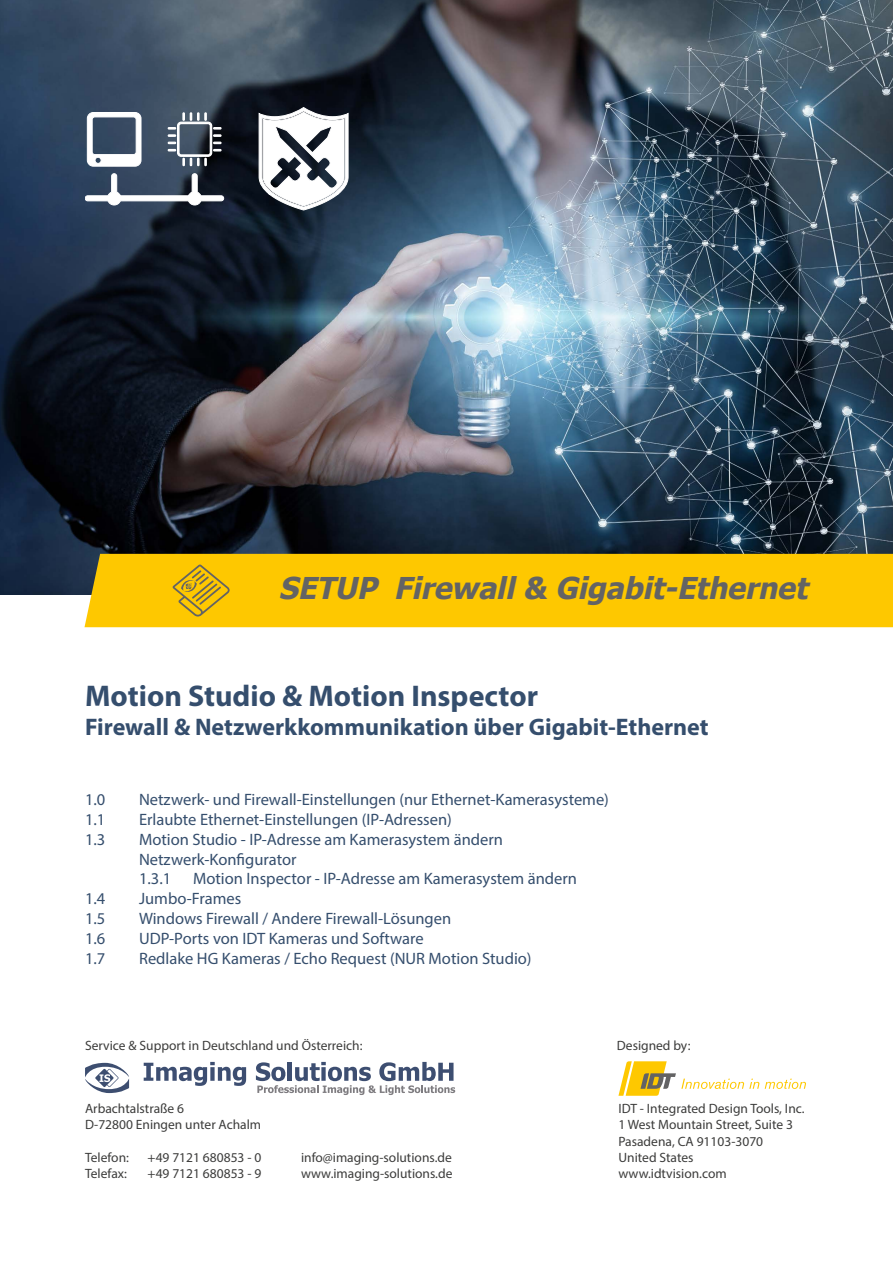
<style>
.page{position:relative;width:893px;height:1263px;background:#fff}
.page>*{position:absolute;margin:0;border:0;box-sizing:border-box;transform-origin:0 0}
.t1{font:italic 700 30px "Tahoma";color:#636364}
.t2{font:700 30px "Myriad Pro";color:#354e6d}
.t3{font:700 24px "Myriad Pro";color:#354e6d}
.t4{font:16.5px/19.8px "Myriad Pro";color:#354e6d}
.t5{font:13.5px/16.2px "Myriad Pro";color:#3c3c3b}
</style>
<div class="page">
<img style="left:0;top:0;width:893px;height:595px">
<svg style="left:144px;top:1062px;width:102px;height:24px"></svg>
<svg style="left:256px;top:1062px;width:199px;height:33px"></svg>
<svg style="left:85px;top:1063px;width:44px;height:30px"></svg>
<svg style="left:618px;top:1061px;width:188px;height:35px"></svg>
<div style="left:85px;top:554px;width:808px;height:73px;background:#fec800"></div>
<svg style="left:173px;top:564px;width:57px;height:52px;background:#deb313"></svg>
<svg style="left:87px;top:112px;width:54px;height:54px"></svg>
<svg style="left:85px;top:173px;width:139px;height:32px"></svg>
<svg style="left:259px;top:107px;width:89px;height:103px"></svg>
<svg style="left:168px;top:112px;width:54px;height:54px"></svg>
<h1 class="t1" style="left:279px;top:567px;width:539px">SETUP Firewall&amp; Gigabit-Ethernet</h1>
<h1 class="t2" style="left:85px;top:676px;width:455px">Motion Studio &amp; Motion Inspector</h1>
<h2 class="t3" style="left:85px;top:711px;width:625px">Firewall &amp; Netzwerkkommunikation über Gigabit-Ethernet</h2>
<p class="t4" style="left:85px;top:789px;width:22px">1.0</p>
<p class="t4" style="left:139px;top:789px;width:471px">Netzwerk- und Firewall-Einstellungen (nur Ethernet-Kamerasysteme)</p>
<p class="t4" style="left:85px;top:809px;width:22px">1.1</p>
<p class="t4" style="left:139px;top:809px;width:314px">Erlaubte Ethernet-Einstellungen (IP-Adressen)</p>
<p class="t4" style="left:85px;top:829px;width:22px">1.3</p>
<p class="t4" style="left:139px;top:829px;width:365px">Motion Studio - IP-Adresse am Kamerasystem ändern<br>Netzwerk-Konfigurator<br>1.3.1</p>
<p class="t4" style="left:193px;top:869px;width:385px">Motion Inspector - IP-Adresse am Kamerasystem ändern</p>
<p class="t4" style="left:85px;top:888px;width:22px">1.4</p>
<p class="t4" style="left:139px;top:888px;width:104px">Jumbo-Frames</p>
<p class="t4" style="left:85px;top:908px;width:22px">1.5</p>
<p class="t4" style="left:139px;top:908px;width:314px">Windows Firewall / Andere Firewall-Lösungen</p>
<p class="t4" style="left:85px;top:928px;width:22px">1.6</p>
<p class="t4" style="left:139px;top:928px;width:286px">UDP-Ports von IDT Kameras und Software</p>
<p class="t4" style="left:85px;top:948px;width:22px">1.7</p>
<p class="t4" style="left:139px;top:948px;width:394px">Redlake HG Kameras / Echo Request (NUR Motion Studio)</p>
<p class="t5" style="left:85px;top:1037px;width:279px">Service &amp; Support in Deutschland und Österreich:</p>
<p class="t5" style="left:617px;top:1037px;width:75px">Designed by:</p>
<p class="t5" style="left:85px;top:1100px;width:178px">Arbachtalstraße 6<br>D-72800 Eningen unter Achalm</p>
<p class="t5" style="left:85px;top:1149px;width:45px">Telefon:</p>
<p class="t5" style="left:148px;top:1149px;width:115px">+49 7121 680853 - 0</p>
<p class="t5" style="left:301px;top:1149px;width:152px">info@imaging-solutions.de</p>
<p class="t5" style="left:85px;top:1165px;width:43px">Telefax:</p>
<p class="t5" style="left:148px;top:1165px;width:115px">+49 7121 680853 - 9</p>
<p class="t5" style="left:301px;top:1165px;width:153px">www.imaging-solutions.de</p>
<p class="t5" style="left:618px;top:1100px;width:188px">IDT - Integrated Design Tools, Inc.<br>1 West Mountain Street, Suite 3<br>Pasadena, CA 91103-3070<br>United States www.idtvision.com</p>
</div>
